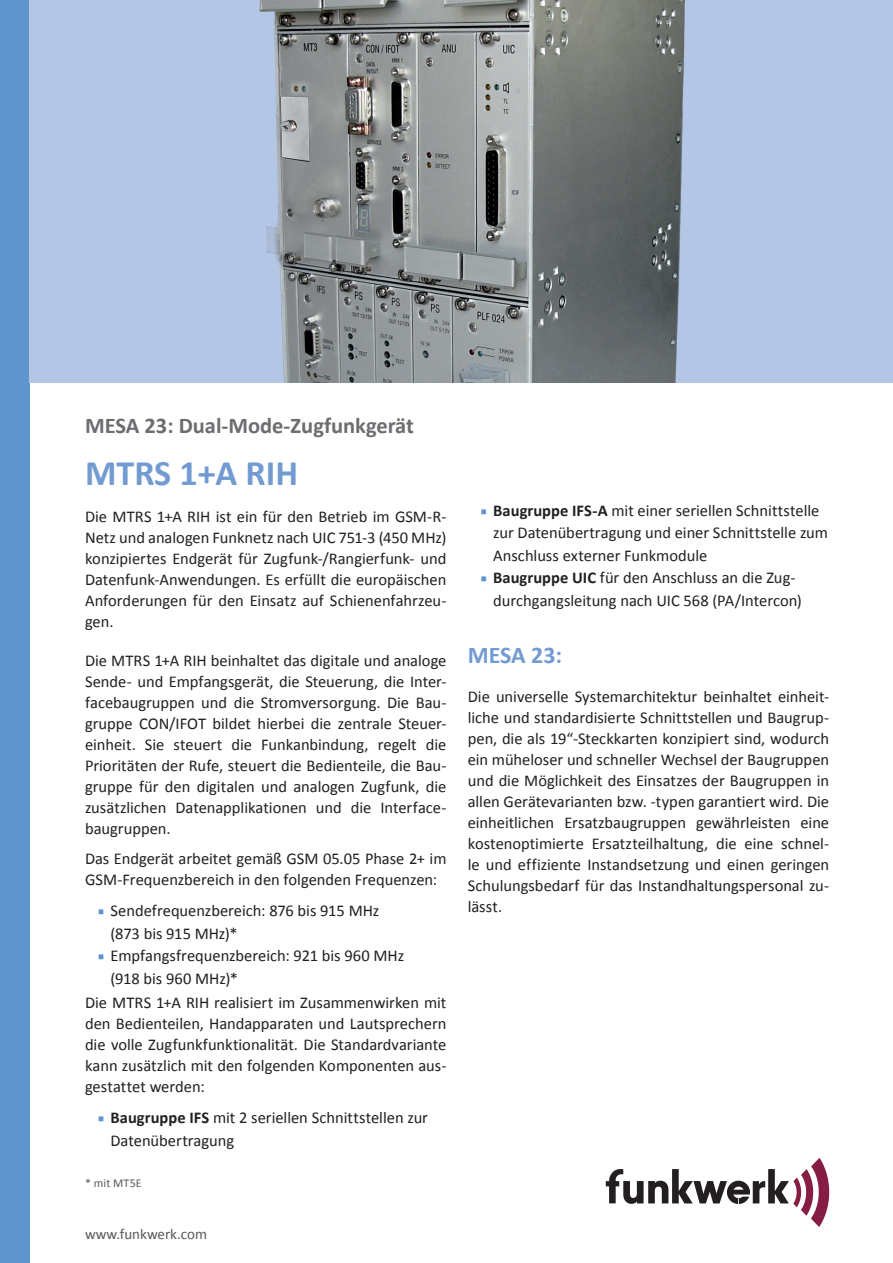
<style>
.page{position:relative;width:893px;height:1263px;background:#fff}
.page>*{position:absolute;margin:0;border:0;box-sizing:border-box;transform-origin:0 0}
.t1{font:700 36px "Calibri";color:#729bd1}
.t2{font:700 24px "Calibri";letter-spacing:-.005em;color:#729bd1}
.t3{font:700 22.5px "Calibri";color:#6c6d70}
.t4{font:16.5px/21px "Calibri";letter-spacing:-.005em;color:#231f20}
.t5{font:15px "Calibri";color:#57585a}
.t6{font:12px "Calibri";letter-spacing:.015em;color:#57585a}
.s1{font-family:"Minion Pro";font-weight:500;font-stretch:condensed;color:#5e95cf}
.s2{font-weight:700}
</style>
<div class="page">
<div style="left:0;top:0;width:30px;height:1263px;background:#5e95cf"></div>
<svg style="left:606px;top:1158px;width:223px;height:69px"></svg>
<div style="left:30px;top:0;width:863px;height:383px;background:#b4c6e5"></div>
<img style="left:259px;top:0;width:426px;height:383px">
<h3 class="t3" style="left:85px;top:411px;width:330px">MESA 23: Dual-Mode-Zugfunkgerät</h3>
<h1 class="t1" style="left:85px;top:450px;width:215px">MTRS 1+A RIH</h1>
<p class="t4" style="left:85px;top:506px;width:363px;text-align:justify">Die MTRS 1+A RIH ist ein für den Betrieb im GSM-R-Netz und analogen Funknetz nach UIC 751‑3 (450 MHz) konzipiertes Endgerät für Zugfunk-/Rangierfunk- und Datenfunk-Anwendungen. Es erfüllt die europäischen Anforderungen für den Einsatz auf Schienenfahrzeu&shy;gen.</p>
<p class="t4" style="left:85px;top:650px;width:363px;text-align:justify">Die MTRS 1+A RIH beinhaltet das digitale und analoge Sende- und Empfangsgerät, die Steuerung, die Inter&shy;facebaugruppen und die Stromversorgung. Die Bau&shy;gruppe CON/IFOT bildet hierbei die zentrale Steuer&shy;einheit. Sie steuert die Funkanbindung, regelt die Prioritäten der Rufe, steuert die Bedienteile, die Bau&shy;gruppe für den digitalen und analogen Zugfunk, die zusätzlichen Datenapplikationen und die Interface&shy;baugruppen.</p>
<p class="t4" style="left:85px;top:848px;width:363px">Das Endgerät arbeitet gemäß GSM 05.05 Phase 2+ im<br>GSM-Frequenzbereich in den folgenden Frequenzen:</p>
<p class="t4" style="left:111px;top:899px;width:270px;line-height:22.5px;text-indent:-13px"><span class="s1">■</span> Sendefrequenzbereich: 876 bis 915 MHz (873 bis 915 MHz)*</p>
<p class="t4" style="left:111px;top:944px;width:295px;line-height:22.5px;text-indent:-13px"><span class="s1">■</span> Empfangsfrequenzbereich: 921 bis 960 MHz (918 bis 960 MHz)*</p>
<p class="t4" style="left:85px;top:992px;width:363px;text-align:justify">Die MTRS 1+A RIH realisiert im Zusammenwirken mit den Bedienteilen, Handapparaten und Lautsprechern die volle Zugfunkfunktionalität. Die Standardvariante kann zusätzlich mit den folgenden Komponenten aus&shy;gestattet werden:</p>
<p class="t4" style="left:111px;top:1106px;width:319px;line-height:22.5px;text-indent:-13px"><span class="s1">■</span> <span class="s2">Baugruppe IFS</span> mit 2 seriellen Schnittstellen zur<br>Datenübertragung</p>
<p class="t6" style="left:85px;top:1175px;width:58px">* mit MT5E</p>
<p class="t5" style="left:85px;top:1224px;width:123px">www.funkwerk.com</p>
<p class="t4" style="left:493px;top:499px;width:336px;line-height:22.5px;text-indent:-13px"><span class="s1">■</span> <span class="s2">Baugruppe IFS-A</span> mit einer seriellen Schnittstelle zur Datenübertragung und einer Schnittstelle zum<br>Anschluss externer Funkmodule</p>
<p class="t4" style="left:493px;top:566px;width:310px;line-height:22.5px;text-indent:-13px"><span class="s1">■</span> <span class="s2">Baugruppe UIC</span> für den Anschluss an die Zug&shy;durchgangsleitung nach UIC 568 (PA/Intercon)</p>
<h2 class="t2" style="left:468px;top:640px;width:96px">MESA 23:</h2>
<p class="t4" style="left:468px;top:686px;width:363px;text-align:justify">Die universelle Systemarchitektur beinhaltet einheit&shy;liche und standardisierte Schnittstellen und Baugrup&shy;pen, die als 19“-Steckkarten konzipiert sind, wodurch ein müheloser und schneller Wechsel der Baugruppen und die Möglichkeit des Einsatzes der Baugruppen in allen Gerätevarianten bzw. -typen garantiert wird. Die einheitlichen Ersatzbaugruppen gewährleisten eine kostenoptimierte Ersatzteilhaltung, die eine schnel&shy;le und effiziente Instandsetzung und einen geringen Schulungsbedarf für das Instandhaltungspersonal zu&shy;lässt.</p>
</div>
